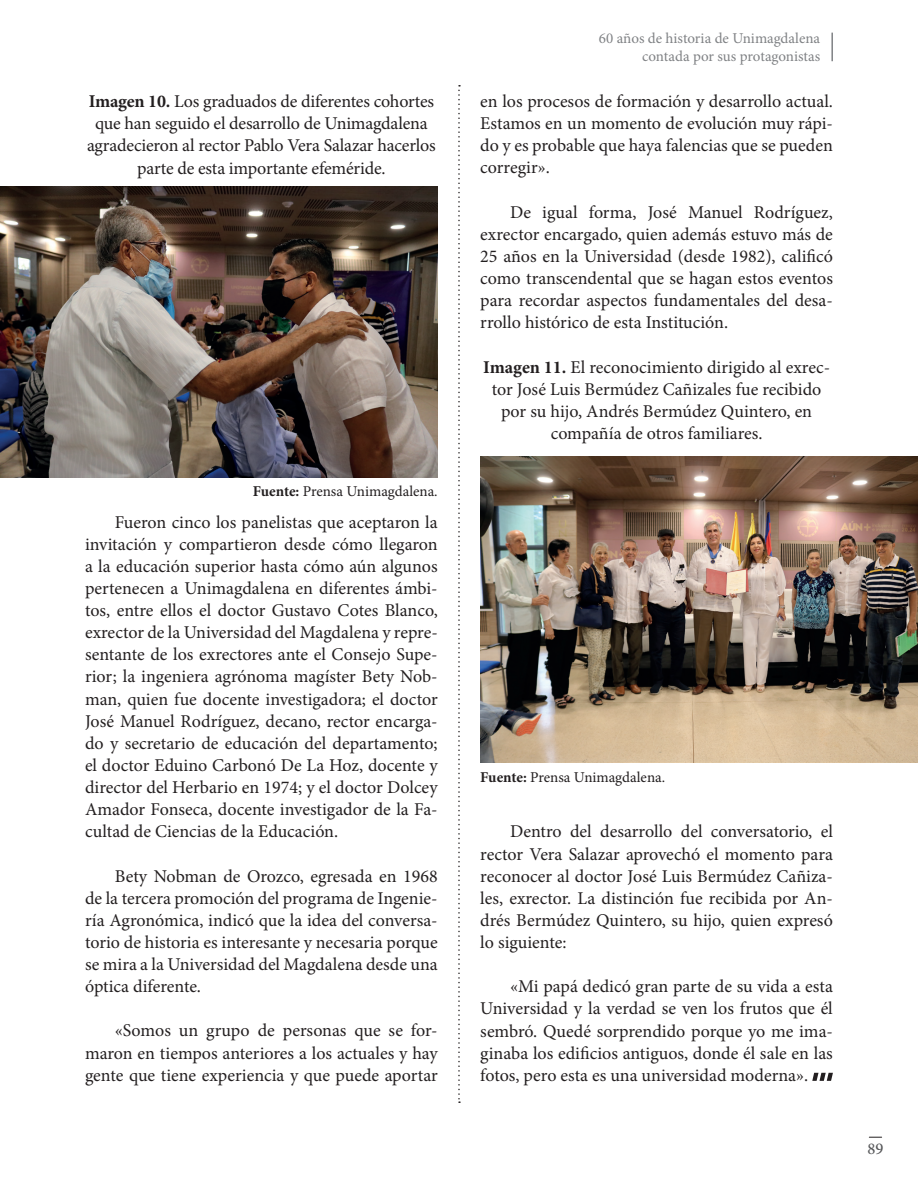
<style>
.page{position:relative;width:918px;height:1188px;background:#fff}
.page>*{position:absolute;margin:0;border:0;box-sizing:border-box;transform-origin:0 0}
.t1{font:18px/22px "Minion Pro";color:#231f20;text-align:justify}
.t2{font:500 16.5px "Minion Pro";color:#57585a}
.t3{font:15px/18px "Minion Pro";letter-spacing:-.005em;color:#808285;text-align:right}
.t4{font:15px "Minion Pro";color:#231f20}
.s1{font-weight:700}
</style>
<div class="page">
<hr style="left:831px;top:33px;width:2px;height:28px;background:#808285">
<svg style="left:869px;top:1137px;width:13px;height:1px"></svg>
<img style="left:0;top:186px;width:438px;height:292px">
<svg style="left:812px;top:1073px;width:21px;height:8px"></svg>
<img style="left:480px;top:456px;width:438px;height:306px">
<svg style="left:458px;top:85px;width:2px;height:1018px"></svg>
<p class="t1" style="left:87px;top:90px;width:350px;text-align:center"><span class="s1">Imagen 10.</span> Los graduados de diferentes cohortes que han seguido el desarrollo de Unimagdalena agradecieron al rector Pablo Vera Salazar hacerlos parte de esta importante efeméride.</p>
<p class="t4" style="left:253px;top:481px;width:186px"><span class="s1">Fuente:</span> Prensa Unimagdalena.</p>
<p class="t1" style="left:85px;top:511px;width:354px;text-indent:30px">Fueron cinco los panelistas que aceptaron la invitación y compartieron desde cómo llegaron a la educación superior hasta cómo aún algunos pertenecen a Unimagdalena en diferentes ámbi&shy;tos, entre ellos el doctor Gustavo Cotes Blanco, exrector de la Universidad del Magdalena y repre&shy;sentante de los exrectores ante el Consejo Supe&shy;rior; la ingeniera agrónoma magíster Bety Nob&shy;man, quien fue docente investigadora; el doctor José Manuel Rodríguez, decano, rector encarga&shy;do y secretario de educación del departamento; el doctor Eduino Carbonó De La Hoz, docente y director del Herbario en 1974; y el doctor Dolcey Amador Fonseca, docente investigador de la Fa&shy;cultad de Ciencias de la Educación.</p>
<p class="t1" style="left:85px;top:865px;width:354px;text-indent:30px">Bety Nobman de Orozco, egresada en 1968 de la tercera promoción del programa de Ingenie&shy;ría Agronómica, indicó que la idea del conversa&shy;torio de historia es interesante y necesaria porque se mira a la Universidad del Magdalena desde una óptica diferente.</p>
<p class="t1" style="left:85px;top:1020px;width:354px;text-indent:30px">«Somos un grupo de personas que se for&shy;maron en tiempos anteriores a los actuales y hay gente que tiene experiencia y que puede aportar</p>
<p class="t3" style="left:599px;top:30px;width:223px">60 años de historia de Unimagdalena contada por sus protagonistas</p>
<p class="t1" style="left:480px;top:90px;width:354px">en los procesos de formación y desarrollo actual.<br>Estamos en un momento de evolución muy rápi&shy;do y es probable que haya falencias que se pueden corregir».</p>
<p class="t1" style="left:480px;top:201px;width:354px;text-indent:30px">De igual forma, José Manuel Rodríguez, exrector encargado, quien además estuvo más de 25 años en la Universidad (desde 1982), calificó como transcendental que se hagan estos eventos para recordar aspectos fundamentales del desa&shy;rrollo histórico de esta Institución.</p>
<p class="t1" style="left:483px;top:356px;width:348px;text-align:center"><span class="s1">Imagen 11.</span> El reconocimiento dirigido al exrec&shy;tor José Luis Bermúdez Cañizales fue recibido por su hijo, Andrés Bermúdez Quintero, en compañía de otros familiares.</p>
<p class="t4" style="left:480px;top:767px;width:186px"><span class="s1">Fuente:</span> Prensa Unimagdalena.</p>
<p class="t1" style="left:480px;top:821px;width:354px;text-indent:30px">Dentro del desarrollo del conversatorio, el rector Vera Salazar aprovechó el momento para reconocer al doctor José Luis Bermúdez Cañiza&shy;les, exrector. La distinción fue recibida por An&shy;drés Bermúdez Quintero, su hijo, quien expresó lo siguiente:</p>
<p class="t1" style="left:480px;top:976px;width:354px;text-indent:30px">«Mi papá dedicó gran parte de su vida a esta Universidad y la verdad se ven los frutos que él sembró. Quedé sorprendido porque yo me ima&shy;ginaba los edificios antiguos, donde él sale en las fotos, pero esta es una universidad moderna».</p>
<p class="t2" style="left:868px;top:1137px;width:17px">89</p>
</div>
